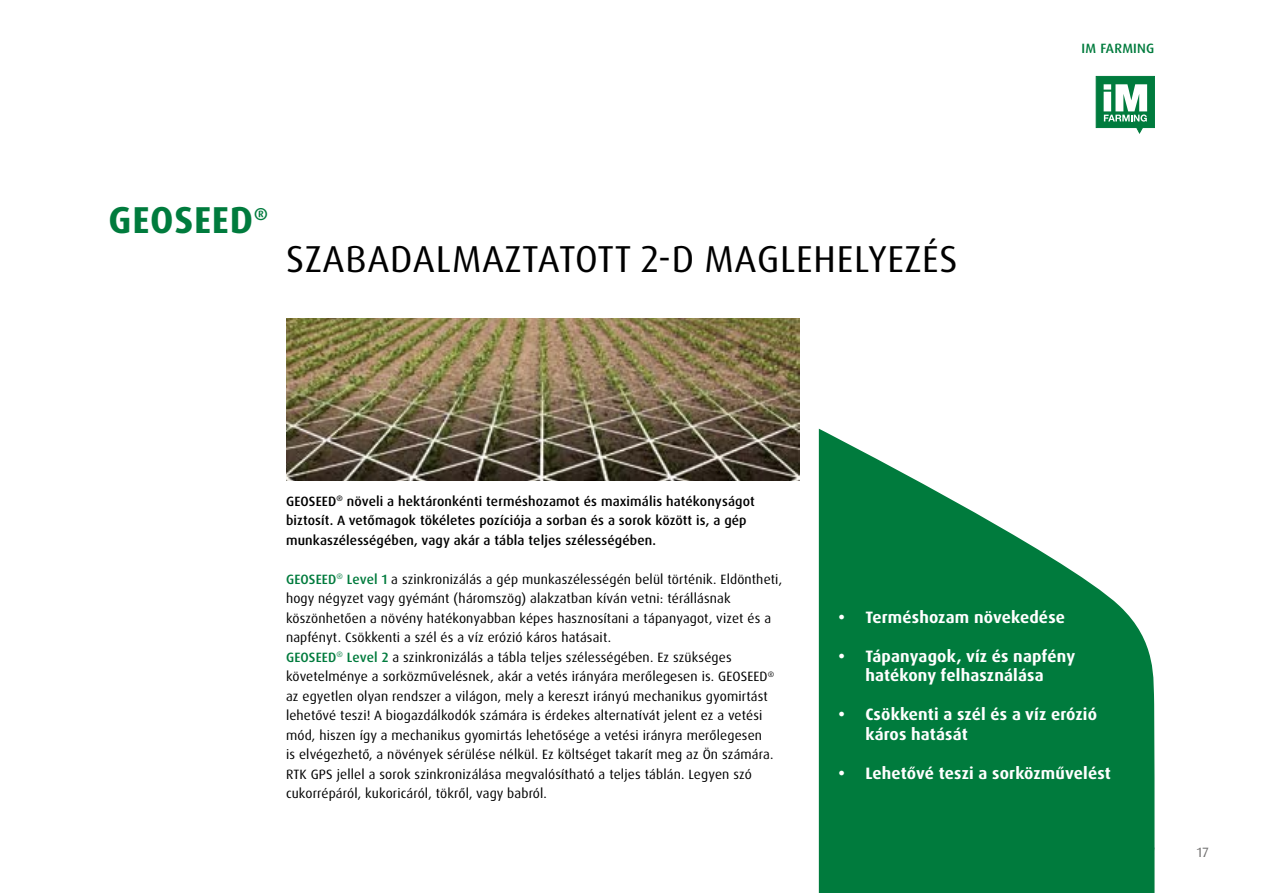
<style>
.page{position:relative;width:1263px;height:893px;background:#fff}
.page>*{position:absolute;margin:0;border:0;box-sizing:border-box;transform-origin:0 0}
.t1{font:37.5px "Dax Pro";letter-spacing:.02em;color:#000}
.t2{font:700 37.5px "Dax Pro";letter-spacing:.02em;color:#007b3d}
.t3{font:700 16.5px/19.5px "Dax Pro";letter-spacing:.01em;color:#fff;text-align:center}
.t4{font:13.5px/19.5px "Dax Pro";letter-spacing:.01em;color:#000}
.t5{font:500 13.5px/19.5px "Dax Pro";letter-spacing:.01em;color:#000}
.t6{font:500 13.5px "Dax Pro";letter-spacing:.02em;color:#007b3d}
.t7{font:13.5px "Dax Pro";color:#706f6f}
.s1{font-weight:500;color:#007b3d}
</style>
<div class="page">
<img style="left:286px;top:319px;width:513px;height:161px">
<svg style="left:1096px;top:76px;width:59px;height:58px"></svg>
<svg style="left:819px;top:429px;width:336px;height:464px;fill:#007b3d"></svg>
<h1 class="t2" style="left:109px;top:195px;width:161px">GEOSEED<sup>®</sup></h1>
<h1 class="t1" style="left:286px;top:234px;width:673px">SZABADALMAZTATOTT 2-D MAGLEHELYEZÉS</h1>
<p class="t6" style="left:1081px;top:40px;width:74px">IM FARMING</p>
<p class="t5" style="left:286px;top:491px;width:470px">GEOSEED<sup>®</sup> növeli a hektáronkénti terméshozamot és maximális hatékonyságot biztosít. A vetőmagok tökéletes pozíciója a sorban és a sorok között is, a gép munkaszélességében, vagy akár a tábla teljes szélességében.</p>
<p class="t4" style="left:286px;top:569px;width:498px"><span class="s1">GEOSEED</span><sup>®</sup> <span class="s1">Level 1</span> a szinkronizálás a gép munkaszélességén belül történik. Eldöntheti, hogy négyzet vagy gyémánt (háromszög) alakzatban kíván vetni: térállásnak köszönhetően a növény hatékonyabban képes hasznosítani a tápanyagot, vizet és a napfényt. Csökkenti a szél és a víz erózió káros hatásait.<br><span class="s1">GEOSEED</span><sup>®</sup> <span class="s1">Level 2</span> a szinkronizálás a tábla teljes szélességében. Ez szükséges követelménye a sorközművelésnek, akár a vetés irányára merőlegesen is. GEOSEED<sup>® </sup>az egyetlen olyan rendszer a világon, mely a kereszt irányú mechanikus gyomirtást lehetővé teszi! A biogazdálkodók számára is érdekes alternatívát jelent ez a vetési mód, hiszen így a mechanikus gyomirtás lehetősége a vetési irányra merőlegesen<br>is elvégezhető, a növények sérülése nélkül. Ez költséget takarít meg az Ön számára.<br>RTK GPS jellel a sorok szinkronizálása megvalósítható a teljes táblán. Legyen szó cukorrépáról, kukoricáról, tökről, vagy babról.</p>
<p class="t3" style="left:838px;top:607px;width:228px">• Terméshozam növekedése</p>
<p class="t3" style="left:838px;top:646px;width:238px">• Tápanyagok, víz és napfény hatékony felhasználása</p>
<p class="t3" style="left:865px;top:705px;width:233px;text-align:left;text-indent:-27px">• Csökkenti a szél és a víz erózió káros hatását</p>
<p class="t3" style="left:838px;top:763px;width:274px">• Lehetővé teszi a sorközművelést</p>
<p class="t7" style="left:1197px;top:843px;width:13px">17</p>
</div>
